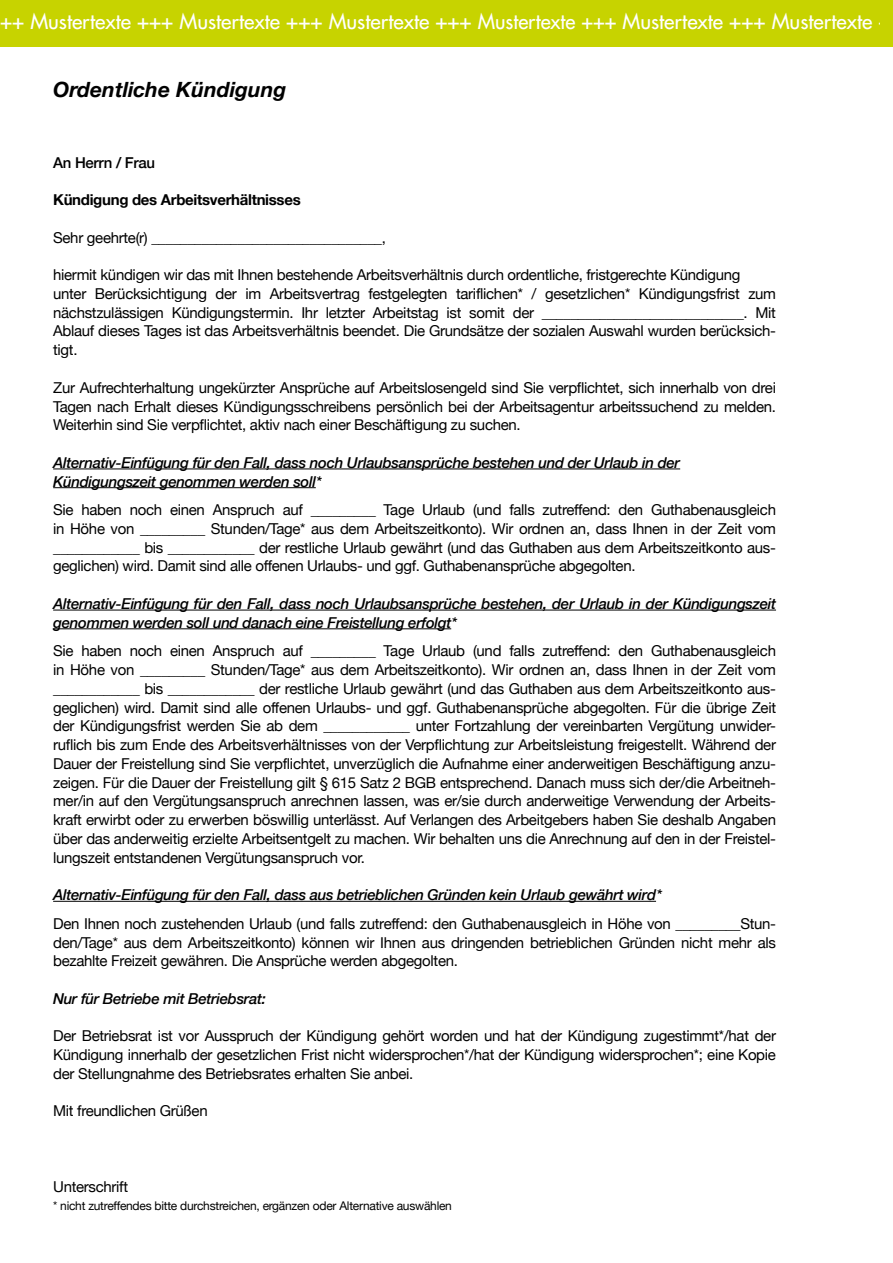
<style>
.page{position:relative;width:893px;height:1263px;background:#fff}
.page>*{position:absolute;margin:0;border:0;box-sizing:border-box;transform-origin:0 0}
.t1{font:21px "Futura LT";color:#fff}
.t2{font:italic 700 21px "Helvetica Neue";color:#000}
.t3{font:15px/18.8px "Helvetica Neue";letter-spacing:-.02em;color:#000;text-align:justify}
.t4{font:italic 500 15px/18.8px "Helvetica Neue";letter-spacing:-.02em;color:#000}
.t5{font:700 15px "Helvetica Neue";letter-spacing:-.02em;color:#000}
.t6{font:15px "Futura LT";color:#fff}
.t7{font:500 15px "Helvetica Neue";letter-spacing:-.02em;color:#000}
.t8{font:12px "Helvetica Neue";letter-spacing:-.02em;color:#000}
</style>
<div class="page">
<div style="left:0;top:0;width:893px;height:47px;background:#c7d300"></div>
<hr style="left:53px;top:469px;width:627px;height:1px;background:#000">
<hr style="left:53px;top:487px;width:263px;height:1px;background:#000">
<hr style="left:53px;top:610px;width:723px;height:1px;background:#000">
<hr style="left:53px;top:628px;width:398px;height:1px;background:#000">
<hr style="left:53px;top:901px;width:603px;height:1px;background:#000">
<h1 class="t1" style="left:0;top:8px;width:892px">++ Mustertexte +++ Mustertexte +++ Mustertexte +++ Mustertexte +++ Mustertexte +++ Mustertexte +</h1>
<p class="t6" style="left:21px;top:15px;width:19px">14</p>
<p class="t6" style="left:60px;top:15px;width:116px">Rhein Westerwald</p>
<h1 class="t2" style="left:53px;top:73px;width:235px">Ordentliche Kündigung</h1>
<p class="t7" style="left:53px;top:150px;width:103px">An Herrn / Frau</p>
<p class="t5" style="left:53px;top:188px;width:249px">Kündigung des Arbeitsverhältnisses</p>
<p class="t3" style="left:53px;top:229px;width:334px">Sehr geehrte(r) ________________________________,</p>
<p class="t3" style="left:53px;top:266px;width:724px;text-align:left">hiermit kündigen wir das mit Ihnen bestehende Arbeitsverhältnis durch ordentliche, fristgerechte Kündigung unter Berücksichtigung der im Arbeitsvertrag festgelegten tariflichen* / gesetzlichen* Kündigungsfrist zum nächstzulässigen Kündigungstermin. Ihr letzter Arbeitstag ist somit der ____________________________. Mit Ablauf dieses Tages ist das Arbeitsverhältnis beendet. Die Grundsätze der sozialen Auswahl wurden berücksich&shy;tigt.</p>
<p class="t3" style="left:53px;top:379px;width:724px">Zur Aufrechterhaltung ungekürzter Ansprüche auf Arbeitslosengeld sind Sie verpflichtet, sich innerhalb von drei Tagen nach Erhalt dieses Kündigungsschreibens persönlich bei der Arbeitsagentur arbeitssuchend zu melden.<br>Weiterhin sind Sie verpflichtet, aktiv nach einer Beschäftigung zu suchen.</p>
<p class="t4" style="left:53px;top:452px;width:628px">Alternativ-Einfügung für den Fall, dass noch Urlaubsansprüche bestehen und der Urlaub in der<br>Kündigungszeit genommen werden soll*</p>
<p class="t3" style="left:53px;top:501px;width:724px">Sie haben noch einen Anspruch auf _________ Tage Urlaub (und falls zutreffend: den Guthabenausgleich in Höhe von _________ Stunden/Tage* aus dem Arbeitszeitkonto). Wir ordnen an, dass Ihnen in der Zeit vom ____________ bis ____________ der restliche Urlaub gewährt (und das Guthaben aus dem Arbeitszeitkonto aus&shy;geglichen) wird. Damit sind alle offenen Urlaubs- und ggf. Guthabenansprüche abgegolten.</p>
<p class="t4" style="left:53px;top:593px;width:724px">Alternativ-Einfügung für den Fall, dass noch Urlaubsansprüche bestehen, der Urlaub in der Kündigungszeit genommen werden soll und danach eine Freistellung erfolgt*</p>
<p class="t3" style="left:53px;top:642px;width:724px">Sie haben noch einen Anspruch auf _________ Tage Urlaub (und falls zutreffend: den Guthabenausgleich in Höhe von _________ Stunden/Tage* aus dem Arbeitszeitkonto). Wir ordnen an, dass Ihnen in der Zeit vom ____________ bis ____________ der restliche Urlaub gewährt (und das Guthaben aus dem Arbeitszeitkonto aus&shy;geglichen) wird. Damit sind alle offenen Urlaubs- und ggf. Guthabenansprüche abgegolten. Für die übrige Zeit der Kündigungsfrist werden Sie ab dem ____________ unter Fortzahlung der vereinbarten Vergütung unwider&shy;ruflich bis zum Ende des Arbeitsverhältnisses von der Verpflichtung zur Arbeitsleistung freigestellt. Während der Dauer der Freistellung sind Sie verpflichtet, unverzüglich die Aufnahme einer anderweitigen Beschäftigung anzu&shy;zeigen. Für die Dauer der Freistellung gilt § 615 Satz 2 BGB entsprechend. Danach muss sich der/die Arbeitneh&shy;mer/in auf den Vergütungsanspruch anrechnen lassen, was er/sie durch anderweitige Verwendung der Arbeits&shy;kraft erwirbt oder zu erwerben böswillig unterlässt. Auf Verlangen des Arbeitgebers haben Sie deshalb Angaben über das anderweitig erzielte Arbeitsentgelt zu machen. Wir behalten uns die Anrechnung auf den in der Freistel&shy;lungszeit entstandenen Vergütungsanspruch vor.</p>
<p class="t4" style="left:53px;top:884px;width:610px">Alternativ-Einfügung für den Fall, dass aus betrieblichen Gründen kein Urlaub gewährt wird*</p>
<p class="t3" style="left:53px;top:915px;width:724px">Den Ihnen noch zustehenden Urlaub (und falls zutreffend: den Guthabenausgleich in Höhe von _________Stun&shy;den/Tage* aus dem Arbeitszeitkonto) können wir Ihnen aus dringenden betrieblichen Gründen nicht mehr als bezahlte Freizeit gewähren. Die Ansprüche werden abgegolten.</p>
<p class="t4" style="left:53px;top:988px;width:214px">Nur für Betriebe mit Betriebsrat:</p>
<p class="t3" style="left:53px;top:1027px;width:724px">Der Betriebsrat ist vor Ausspruch der Kündigung gehört worden und hat der Kündigung zugestimmt*/hat der Kündigung innerhalb der gesetzlichen Frist nicht widersprochen*/hat der Kündigung widersprochen*; eine Kopie der Stellungnahme des Betriebsrates erhalten Sie anbei.</p>
<p class="t3" style="left:53px;top:1102px;width:156px">Mit freundlichen Grüßen</p>
<p class="t3" style="left:53px;top:1178px;width:77px">Unterschrift</p>
<p class="t8" style="left:53px;top:1197px;width:400px">* nicht zutreffendes bitte durchstreichen, ergänzen oder Alternative auswählen</p>
</div>
